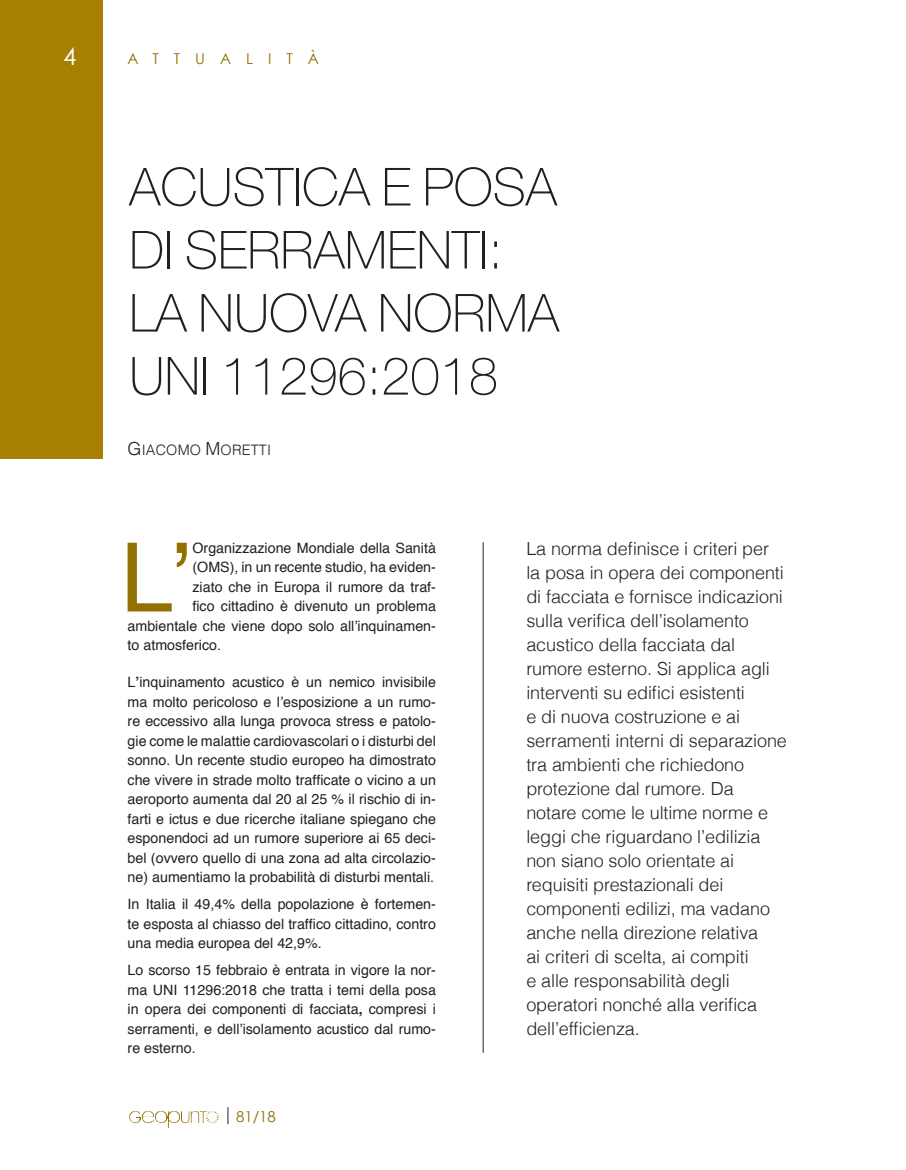
<style>
.page{position:relative;width:906px;height:1170px;background:#fff}
.page>*{position:absolute;margin:0;border:0;box-sizing:border-box;transform-origin:0 0}
.t1{font:95.85px "Helvetica";color:#927100}
.t2{font:100 52.5px/63px "Helvetica Neue";color:#231f20}
.t3{font:24px "Century Gothic";color:#fff}
.t4{font:300 18px/24px "Helvetica";letter-spacing:-.005em;color:#231f20}
.t5{font:15px "Century Gothic";letter-spacing:1em;color:#927100}
.t6{font:14.4px "Helvetica Light SC800";letter-spacing:.01em;color:#231f20}
.t7{font:14.25px/19.5px "Helvetica";color:#231f20;text-align:justify}
.s1{font-size:18px}
.s2{font-weight:700}
</style>
<div class="page">
<svg style="left:227px;top:1107px;width:1px;height:17px"></svg>
<svg style="left:206px;top:1111px;width:10px;height:12px"></svg>
<div style="left:0;top:0;width:102px;height:458px;background:#a78003"></div>
<hr style="left:483px;top:542px;width:1px;height:510px;background:#231f20">
<h3 class="t3" style="left:63px;top:41px;width:15px">4</h3>
<p class="t5" style="left:128px;top:50px;width:193px">ATTUALITà</p>
<h2 class="t2" style="left:129px;top:155px;width:431px">ACUSTICA E POSA<br>DI SERRAMENTI:<br>LA NUOVA NORMA<br>UNI 11296:2018</h2>
<p class="t6" style="left:128px;top:441px;width:145px"><span class="s1">G</span>IACOMO <span class="s1">M</span>ORETTI</p>
<h1 class="t1" style="left:120px;top:504px;width:71px">L’</h1>
<p class="t7" style="left:192px;top:538px;width:245px">Organizzazione Mondiale della Sanità</p>
<p class="t7" style="left:192px;top:558px;width:245px">(Oms), in un recente studio, ha eviden-</p>
<p class="t7" style="left:192px;top:577px;width:245px">ziato che in Europa il rumore da traf-</p>
<p class="t7" style="left:192px;top:597px;width:245px">fico cittadino è divenuto un problema</p>
<p class="t7" style="left:128px;top:616px;width:310px">ambientale che viene dopo solo all’inquinamen-</p>
<p class="t7" style="left:128px;top:636px;width:95px">to atmosferico.</p>
<p class="t7" style="left:128px;top:673px;width:310px">L<span class="s2">’</span>inquinamento acustico è un nemico invisibile ma molto pericoloso e l’esposizione a un rumo&shy;re eccessivo alla lunga provoca stress e patolo&shy;gie come le malattie cardiovascolari o i disturbi del sonno. Un recente studio europeo ha dimostrato che vivere in strade molto trafficate o vicino a un aeroporto aumenta dal 20 al 25 % il rischio di in&shy;farti e ictus e due ricerche italiane spiegano che esponendoci ad un rumore superiore ai 65 deci&shy;bel (ovvero quello di una zona ad alta circolazio&shy;ne) aumentiamo la probabilità di disturbi mentali.</p>
<p class="t7" style="left:128px;top:894px;width:310px">In Italia il 49,4% della popolazione è fortemen&shy;te esposta al chiasso del traffico cittadino, contro una media europea del 42,9%.</p>
<p class="t7" style="left:128px;top:960px;width:310px">Lo scorso 15 febbraio è entrata in vigore la nor&shy;ma UNI 11296:2018 che tratta i temi della posa in opera dei componenti di facciata<span class="s2">,</span> compresi i serramenti, e dell’isolamento acustico dal rumo&shy;re esterno.</p>
<p class="t5" style="left:236px;top:1106px;width:41px">81/18</p>
<p class="t4" style="left:526px;top:536px;width:262px">La norma definisce i criteri per la posa in opera dei componenti di facciata e fornisce indicazioni sulla verifica dell’isolamento acustico della facciata dal rumore esterno. Si applica agli interventi su edifici esistenti<br>e di nuova costruzione e ai serramenti interni di separazione tra ambienti che richiedono protezione dal rumore. Da notare come le ultime norme e leggi che riguardano l’edilizia non siano solo orientate ai requisiti prestazionali dei componenti edilizi, ma vadano anche nella direzione relativa<br>ai criteri di scelta, ai compiti<br>e alle responsabilità degli operatori nonché alla verifica dell’efficienza.</p>
</div>
